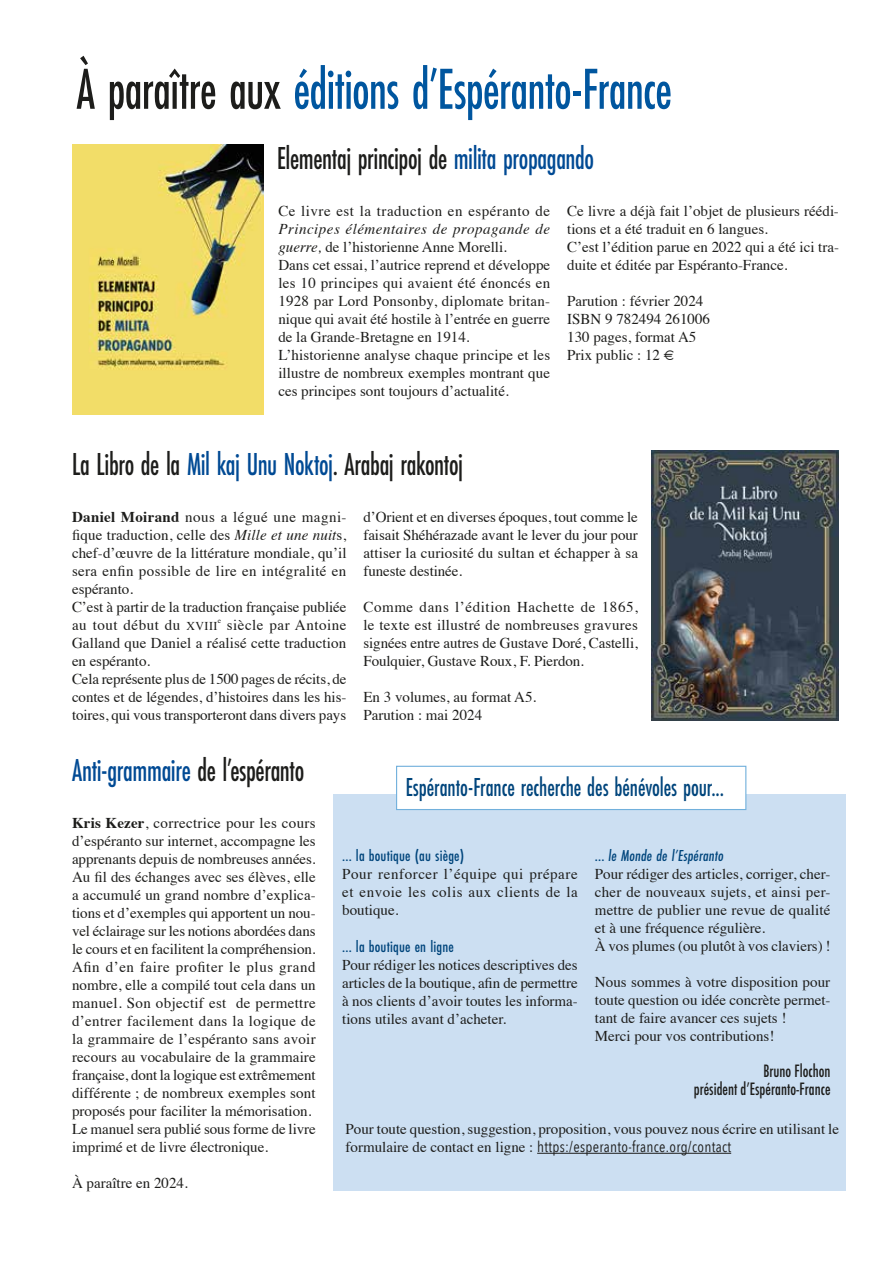
<style>
.page{position:relative;width:893px;height:1263px;background:#fff}
.page>*{position:absolute;margin:0;border:0;box-sizing:border-box;transform-origin:0 0}
.t1{font:500 60px "Futura PT Cond";letter-spacing:-.015em;color:#00569f;scale:.85 1}
.t2{font:500 33px "Futura PT Cond";letter-spacing:-.015em;color:#1d1d1b;scale:.85 1}
.t3{font:500 33px "Futura PT Cond";letter-spacing:-.015em;color:#004a94;scale:.85 1}
.t4{font:500 27px "Futura PT Cond";letter-spacing:-.005em;color:#00457c;scale:.85 1}
.t5{font:500 16.5px "Futura PT Cond";letter-spacing:.01em;color:#00457c}
.t6{font:500 condensed 16.5px/18px "Futura";color:#1d1d1b;text-align:right;scale:.9 1}
.t7{font:italic 500 16.5px "Futura PT Cond";letter-spacing:.01em;color:#00457c}
.t8{font:15px/18px "Times";color:#1d1d1b}
.t9{font:15px "Avenir Next Condensed";letter-spacing:.02em;color:#1d1d1b}
.t10{font:15px "Times";letter-spacing:.035em;color:#1d1d1b}
.t11{font:7.5px "Times";color:#1d1d1b}
.s1{color:#1d1d1b}
.s2{color:#004a94}
.s3{font-style:italic}
.s4{font-weight:700}
.s5{font-size:12px}
.s6{font-style:normal}
.s7{font-family:"Times"}
</style>
<div class="page">
<img style="left:72px;top:144px;width:191px;height:270px">
<div style="left:334px;top:795px;width:512px;height:396px;background:#ccdff2"></div>
<img style="left:651px;top:450px;width:188px;height:270px">
<div style="left:397px;top:766px;width:349px;height:43px;background:#fff"></div>
<div style="left:396px;top:766px;width:350px;height:44px;border:1px solid #71b0dc"></div>
<hr style="left:537px;top:1153px;width:194px;height:1px;background:#1d1d1b">
<h1 class="t1" style="left:77px;top:54px;width:702px"><span class="s1">À paraître aux</span> éditions d’Espéranto-France</h1>
<h2 class="t2" style="left:277px;top:139px;width:375px">Elementaj principoj de <span class="s2">milita propagando</span></h2>
<p class="t10" style="left:278px;top:197px;width:273px">Ce livre est la traduction en espéranto de</p>
<p class="t8" style="left:278px;top:219px;width:273px"><span class="s3">Principes élémentaires de propagande de guerre,</span> de l’historienne Anne Morelli.<br>Dans cet essai, l’autrice reprend et développe les 10 principes qui avaient été énoncés en 1928 par Lord Ponsonby, diplomate britan&shy;nique qui avait été hostile à l’entrée en guerre de la Grande-Bretagne en 1914.<br>L’historienne analyse chaque principe et les illustre de nombreux exemples montrant que ces principes sont toujours d’actualité.</p>
<p class="t8" style="left:567px;top:201px;width:273px">Ce livre a déjà fait l’objet de plusieurs réédi&shy;tions et a été traduit en 6 langues.<br>C’est l’édition parue en 2022 qui a été ici tra&shy;duite et éditée par Espéranto-France.</p>
<p class="t8" style="left:567px;top:291px;width:144px">Parution : février 2024<br>ISBN 9 782494 261006<br>130 pages, format A5<br>Prix public : 12 €</p>
<h2 class="t2" style="left:72px;top:445px;width:462px">La Libro de la <span class="s2">Mil kaj Unu Noktoj</span>. Arabaj rakontoj</h2>
<p class="t8" style="left:72px;top:507px;width:276px"><span class="s4">Daniel Moirand</span> nous a légué une magni&shy;fique traduction, celle des <span class="s3">Mille et une nuit</span>s, chef-d’œuvre de la littérature mondiale, qu’il sera enfin possible de lire en intégralité en espéranto.<br>C’est à partir de la traduction française publiée au tout début du <span class="s5">XVIII</span></p>
<p class="t8" style="left:363px;top:507px;width:276px;text-align:justify">d’Orient et en diverses époques, tout comme le faisait Shéhérazade avant le lever du jour pour attiser la curiosité du sultan et échapper à sa funeste destinée.</p>
<p class="t8" style="left:363px;top:597px;width:276px;text-align:justify">Comme dans l’édition Hachette de 1865, le texte est illustré de nombreuses gravures signées entre autres de Gustave Doré, Castelli, Foulquier, Gustave Roux, F. Pierdon.</p>
<p class="t8" style="left:363px;top:687px;width:174px">En 3 volumes, au format A5.<br>Parution : mai 2024</p>
<p class="t11" style="left:218px;top:613px;width:5px">e</p>
<p class="t8" style="left:72px;top:615px;width:276px;text-indent:155px">siècle par Antoine Galland que Daniel a réalisé cette traduction en espéranto.<br>Cela représente plus de 1500 pages de récits, de contes et de légendes, d’histoires dans les his&shy;toires, qui vous transporteront dans divers pays</p>
<h2 class="t3" style="left:72px;top:751px;width:275px">Anti-grammaire <span class="s1">de l’espéranto</span></h2>
<p class="t8" style="left:72px;top:813px;width:245px"><span class="s4">Kris Kezer</span>, correctrice pour les cours d’espéranto sur internet, accompagne les apprenants depuis de nombreuses années.<br>Au fil des échanges avec ses élèves, elle a accumulé un grand nombre d’explica&shy;tions et d’exemples qui apportent un nou&shy;vel éclairage sur les notions abordées dans le cours et en facilitent la compréhension.<br>Afin d’en faire profiter le plus grand nombre, elle a compilé tout cela dans un manuel. Son objectif est de permettre d’entrer facilement dans la logique de la grammaire de l’espéranto sans avoir recours au vocabulaire de la grammaire française, dont la logique est extrêmement différente ; de nombreux exemples sont proposés pour faciliter la mémorisation.<br>Le manuel sera publié sous forme de livre imprimé et de livre électronique.</p>
<p class="t8" style="left:72px;top:1173px;width:117px">À paraître en 2024.</p>
<h3 class="t4" style="left:406px;top:771px;width:376px">Espéranto-France recherche des bénévoles pour...</h3>
<p class="t5" style="left:342px;top:846px;width:124px">... la boutique (au siège)</p>
<p class="t8" style="left:342px;top:863px;width:237px;text-align:justify">Pour renforcer l’équipe qui prépare et envoie les colis aux clients de la boutique.</p>
<p class="t5" style="left:342px;top:937px;width:113px">... la boutique en ligne</p>
<p class="t8" style="left:342px;top:955px;width:237px;text-align:justify">Pour rédiger les notices descriptives des articles de la boutique, afin de permettre à nos clients d’avoir toutes les informa&shy;tions utiles avant d’acheter.</p>
<p class="t7" style="left:595px;top:846px;width:130px"><span class="s6">...</span> le Monde de l’Espéranto</p>
<p class="t8" style="left:595px;top:863px;width:237px">Pour rédiger des articles, corriger, cher&shy;cher de nouveaux sujets, et ainsi per&shy;mettre de publier une revue de qualité et à une fréquence régulière.<br>À vos plumes (ou plutôt à vos claviers) !</p>
<p class="t8" style="left:595px;top:971px;width:237px">Nous sommes à votre disposition pour toute question ou idée concrète permet&shy;tant de faire avancer ces sujets !<br>Merci pour vos contributions!</p>
<p class="t6" style="left:694px;top:1062px;width:153px">Bruno Flochon<br>président d’Espéranto-France</p>
<p class="t8" style="left:346px;top:1119px;width:495px">Pour toute question, suggestion, proposition, vous pouvez nous écrire en utilisant le</p>
<p class="t9" style="left:346px;top:1134px;width:387px"><span class="s7">formulaire de contact en ligne :</span> https:/esperanto-france.org/contact</p>
</div>
